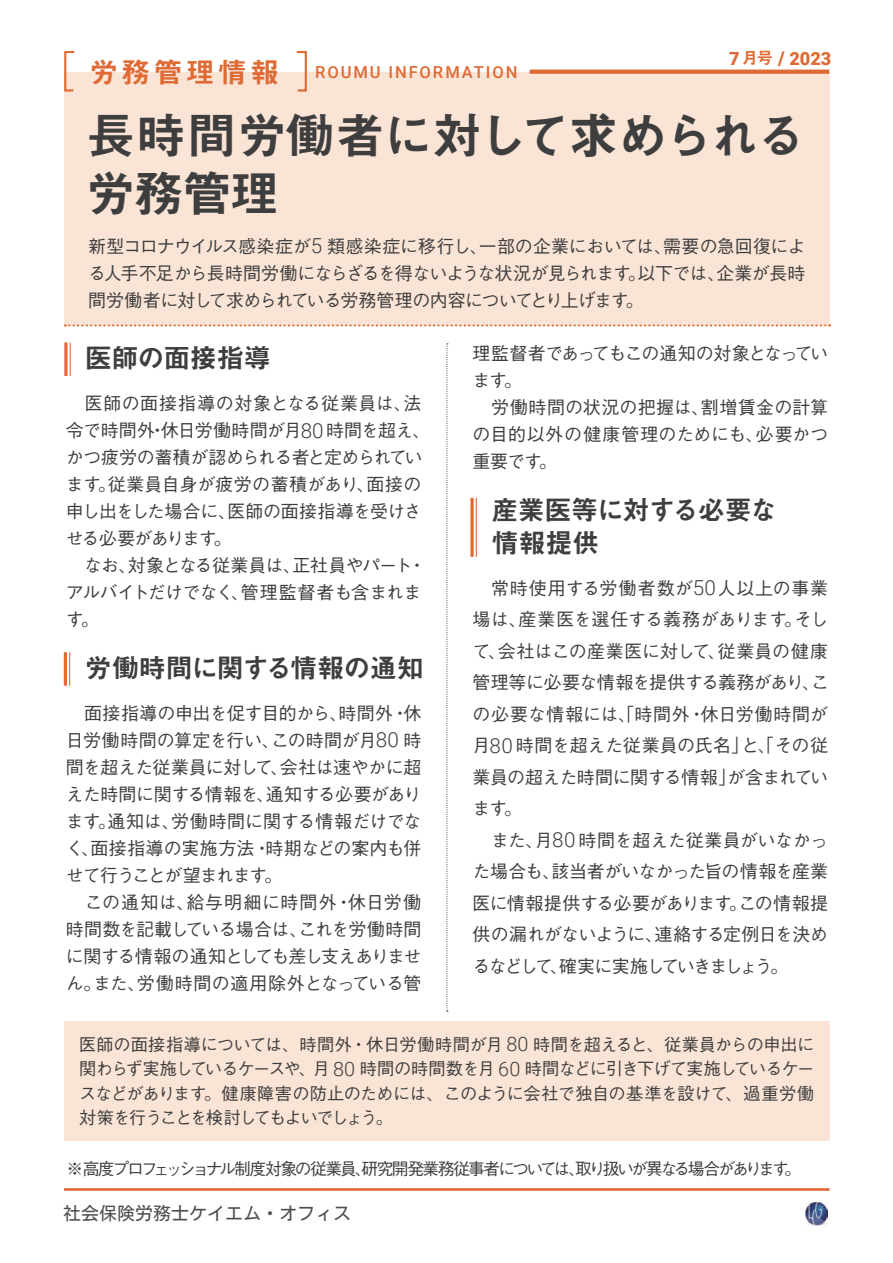
<style>
.page{position:relative;width:893px;height:1263px;background:#fff}
.page>*{position:absolute;margin:0;border:0;box-sizing:border-box;transform-origin:0 0}
.t1{font:49.5px/58.5px "Midashi Go Pr 6 N MB31 90 msp RKSJ H";letter-spacing:-.02em;color:#3e3e3f}
.t2{font:27px/33px "Midashi Go Pr 6 N MB31 90 msp RKSJ H";letter-spacing:-.025em;color:#3e3e3f}
.t3{font:900 18.15px "Roboto";color:#de6b35}
.t4{font:18px/27px "Gothic BBB Pr 6 N Medium 90 msp RKSJ H";letter-spacing:-.025em;color:#3e3e3f}
.t5{font:18px/27px "Gothic BBB Pr 6 N Medium 90 msp RKSJ H";letter-spacing:-.005em;color:#3e3e3f}
.t6{font:18px "Motoya L Cedar W3 90 ms RKSJ H";color:#4c4d4e}
.t7{font:17.25px/24.5px "Gothic BBB Pr 6 N Medium 90 msp RKSJ H";letter-spacing:-.055em;color:#3e3e3f;text-align:justify}
.t8{font:16.8px "Gothic BBB Pr 6 N Medium 90 msp RKSJ H";letter-spacing:-.135em;color:#3e3e3f}
.t9{font:500 16.5px "Roboto";letter-spacing:.12em;color:#de6b35}
.s1{font-family:"Midashi Go Pr 6 N MB31 90 msp RKSJ H";font-weight:400;font-size:16.5px}
.s2{font-size:18.9px}
.s3{font-family:"Midashi Go Pr 6 N MB31 90 msp RKSJ H";font-weight:400;font-size:28.8px}
.s4{font-family:"Roboto";font-weight:300;font-size:20.7px}
.s5{font-family:"Roboto";font-weight:300;font-size:19.8px}
</style>
<div class="page">
<img style="left:805px;top:1202px;width:22px;height:23px">
<div style="left:64px;top:1021px;width:765px;height:119px;background:#fae4d5"></div>
<div style="left:64px;top:72px;width:765px;height:254px;background:#fae4d5"></div>
<svg style="left:65px;top:324px;width:765px;height:3px"></svg>
<svg style="left:530px;top:70px;width:299px;height:4px"></svg>
<svg style="left:64px;top:51px;width:11px;height:41px"></svg>
<svg style="left:296px;top:51px;width:11px;height:41px"></svg>
<hr style="left:64px;top:1188px;width:765px;height:3px;background:#de6b35">
<hr style="left:70px;top:342px;width:1px;height:34px;background:#de6b35">
<svg style="left:64px;top:342px;width:4px;height:34px"></svg>
<hr style="left:476px;top:498px;width:1px;height:59px;background:#de6b35">
<svg style="left:470px;top:498px;width:4px;height:59px"></svg>
<svg style="left:446px;top:343px;width:2px;height:669px"></svg>
<hr style="left:69px;top:652px;width:1px;height:34px;background:#de6b35">
<hr style="left:64px;top:652px;width:3px;height:34px;background:#de6b35">
<p class="t3" style="left:729px;top:48px;width:104px">7<span class="s1">月号</span> <span class="s2">/</span> 2023</p>
<p class="t9" style="left:89px;top:63px;width:430px"><span class="s3">労務管理情報　</span>ROUMU INFORMATION</p>
<h1 class="t1" style="left:86px;top:112px;width:721px">長時間労働者に対して求められる労務管理</h1>
<p class="t4" style="left:88px;top:235px;width:719px;text-align:justify">新型コロナウイルス感染症が<span class="s4">5</span> 類感染症に移行し、一部の企業においては、需要の急回復による人手不足から長時間労働にならざるを得ないような状況が見られます。以下では、企業が長時間労働者に対して求められている労務管理の内容についてとり上げます。</p>
<h2 class="t2" style="left:85px;top:345px;width:187px">医師の面接指導</h2>
<p class="t4" style="left:66px;top:392px;width:366px">　医師の面接指導の対象となる従業員は、法令で時間外・休日労働時間が月<span class="s4">80</span> 時間を超え、かつ疲労の蓄積が認められる者と定められています。従業員自身が疲労の蓄積があり、面接の申し出をした場合に、医師の面接指導を受けさせる必要があります。<br>　なお、対象となる従業員は、正社員やパート・アルバイトだけでなく、管理監督者も含まれます。</p>
<h2 class="t2" style="left:85px;top:655px;width:340px">労働時間に関する情報の通知</h2>
<p class="t4" style="left:66px;top:702px;width:357px">　面接指導の申出を促す目的から、時間外・休日労働時間の算定を行い、この時間が月<span class="s4">80</span> 時間を超えた従業員に対して、会社は速やかに超えた時間に関する情報を、通知する必要があります。通知は、労働時間に関する情報だけでなく、面接指導の実施方法・時期などの案内も併せて行うことが望まれます。<br>　この通知は、給与明細に時間外・休日労働時間数を記載している場合は、これを労働時間に関する情報の通知としても差し支えありません。また、労働時間の適用除外となっている管</p>
<p class="t5" style="left:473px;top:342px;width:357px">理監督者であってもこの通知の対象となっています。<br>　労働時間の状況の把握は、割増賃金の計算の目的以外の健康管理のためにも、必要かつ重要です。</p>
<h2 class="t2" style="left:492px;top:497px;width:287px">産業医等に対する必要な情報提供</h2>
<p class="t4" style="left:472px;top:575px;width:358px;line-height:31.5px">　常時使用する労働者数が<span class="s4">50</span>人以上の事業場は、産業医を選任する義務があります。そして、会社はこの産業医に対して、従業員の健康管理等に必要な情報を提供する義務があり、この必要な情報には、「時間外・休日労働時間が月<span class="s4">80</span> 時間を超えた従業員の氏名」と、「その従業員の超えた時間に関する情報」が含まれています。<br>　また、月<span class="s4">80</span> 時間を超えた従業員がいなかった場合も、該当者がいなかった旨の情報を産業医に情報提供する必要があります。この情報提供の漏れがないように、連絡する定例日を決めるなどして、確実に実施していきましょう。</p>
<p class="t7" style="left:79px;top:1034px;width:737px">医師の面接指導については、時間外・休日労働時間が月 <span class="s5">80</span> 時間を超えると、従業員からの申出に関わらず実施しているケースや、月 <span class="s5">80</span> 時間の時間数を月 <span class="s5">60</span> 時間などに引き下げて実施しているケースなどがあります。健康障害の防止のためには、このように会社で独自の基準を設けて、過重労働対策を行うことを検討してもよいでしょう。</p>
<p class="t8" style="left:66px;top:1162px;width:736px">※高度プロフェッショナル制度対象の従業員、研究開発業務従事者については、取り扱いが異なる場合があります。</p>
<p class="t6" style="left:63px;top:1204px;width:289px">社会保険労務士ケイエム・オフィス</p>
</div>
